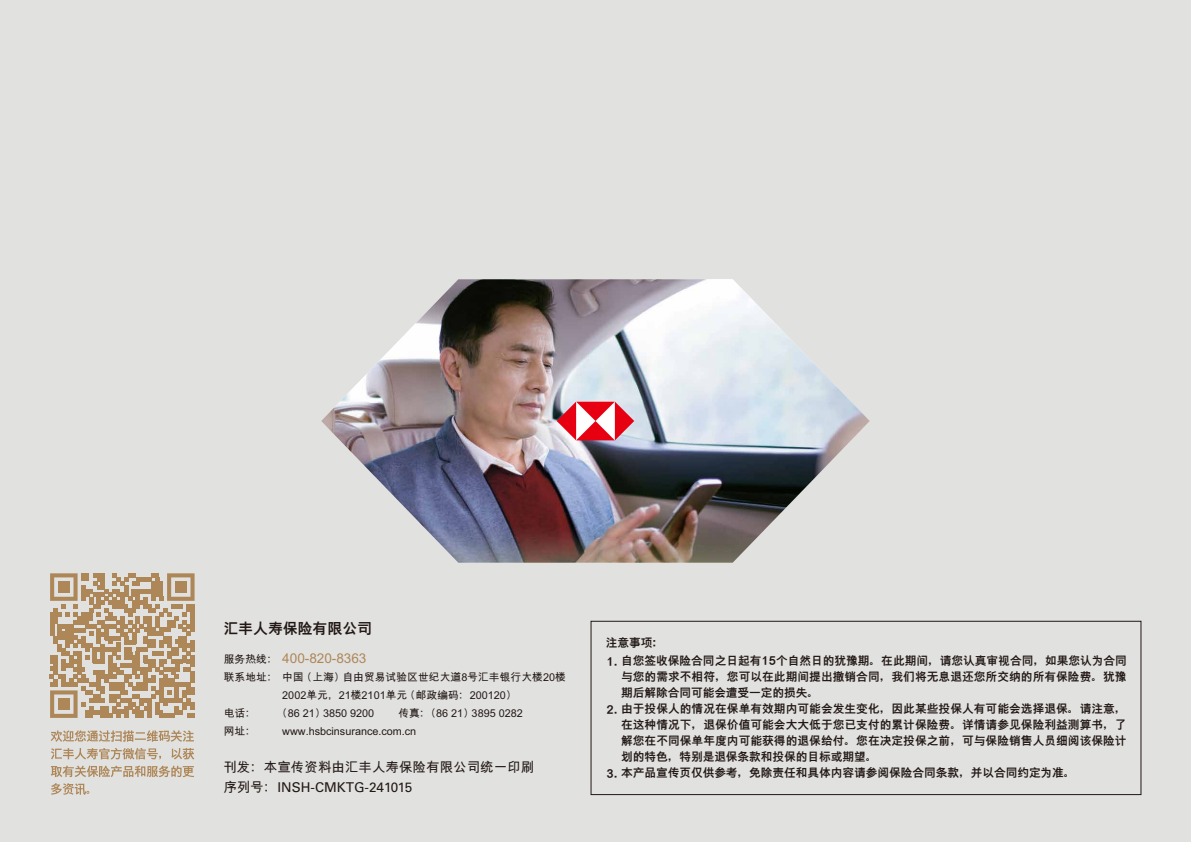
<style>
.page{position:relative;width:1191px;height:842px;background:#e1e1e0}
.page>*{position:absolute;margin:0;border:0;box-sizing:border-box;transform-origin:0 0}
.t1{font:800 14.9px "M Hei PR Cfor HSBC";color:#221815}
.t2{font:700 13.5px "M Hei PR Cfor HSBC";color:#221815}
.t3{font:13.5px "Univers LT Std";color:#221815}
.t4{font:700 13.5px "M Hei PR Cfor HSBC";color:#ae8758}
.t5{font:800 11.6px/16px "M Hei PR Cfor HSBC";color:#221815;text-align:justify}
.t6{font:700 10.8px/18px "M Hei PR Cfor HSBC";color:#221815}
.s1{font-family:"M Hei PR Cfor HSBC";font-weight:700}
.s2{font-size:11.7px}
</style>
<div class="page">
<img style="left:321px;top:279px;width:549px;height:284px">
<div style="left:591px;top:621px;width:550px;height:174px;border:1px solid #221815"></div>
<svg style="left:50px;top:573px;width:145px;height:145px"></svg>
<div style="left:81px;top:573px;width:8px;height:8px;background:#ae8758"></div>
<svg style="left:51px;top:730px;width:143px;height:12px"></svg>
<svg style="left:51px;top:748px;width:110px;height:11px"></svg>
<svg style="left:171px;top:748px;width:23px;height:11px"></svg>
<svg style="left:51px;top:765px;width:143px;height:12px"></svg>
<svg style="left:51px;top:783px;width:38px;height:12px"></svg>
<svg style="left:557px;top:402px;width:77px;height:38px;background:#e6747f"></svg>
<p class="t1" style="left:223px;top:621px;width:150px">汇丰人寿保险有限公司</p>
<p class="t6" style="left:224px;top:650px;width:343px">服务热线：<br>联系地址：中国 (上海) 自由贸易试验区世纪大道8号汇丰银行大楼20楼</p>
<p class="t6" style="left:224px;top:704px;width:34px">电话：网址：</p>
<p class="t4" style="left:282px;top:651px;width:86px">400-820-8363</p>
<p class="t6" style="left:282px;top:686px;width:230px">2002单元，21楼2101单元 (邮政编码：200120) (86 21) 3850 9200</p>
<p class="t6" style="left:282px;top:704px;width:242px;text-indent:116px">传真：(86 21) 3895 0282 www.hsbcinsurance.com.cn</p>
<p class="t2" style="left:223px;top:760px;width:312px">刊发：本宣传资料由汇丰人寿保险有限公司统一印刷</p>
<p class="t3" style="left:223px;top:779px;width:191px"><span class="s1">序列号：</span>INSH-CMKTG-241015</p>
<p class="t5" style="left:606px;top:634px;width:60px">注意事项：</p>
<p class="t5" style="left:621px;top:652px;width:507px;text-indent:-14px"><span class="s2">1.</span> 自您签收保险合同之日起有15个自然日的犹豫期。在此期间，请您认真审视合同，如果您认为合同与您的需求不相符，您可以在此期间提出撤销合同，我们将无息退还您所交纳的所有保险费。犹豫期后解除合同可能会遭受一定的损失。</p>
<p class="t5" style="left:621px;top:700px;width:507px;text-indent:-14px"><span class="s2">2.</span> 由于投保人的情况在保单有效期内可能会发生变化，因此某些投保人有可能会选择退保。请注意，在这种情况下，退保价值可能会大大低于您已支付的累计保险费。详情请参见保险利益测算书，了解您在不同保单年度内可能获得的退保给付。您在决定投保之前，可与保险销售人员细阅该保险计划的特色，特别是退保条款和投保的目标或期望。</p>
<p class="t5" style="left:606px;top:764px;width:470px"><span class="s2">3.</span> 本产品宣传页仅供参考，免除责任和具体内容请参阅保险合同条款，并以合同约定为准。</p>
</div>
